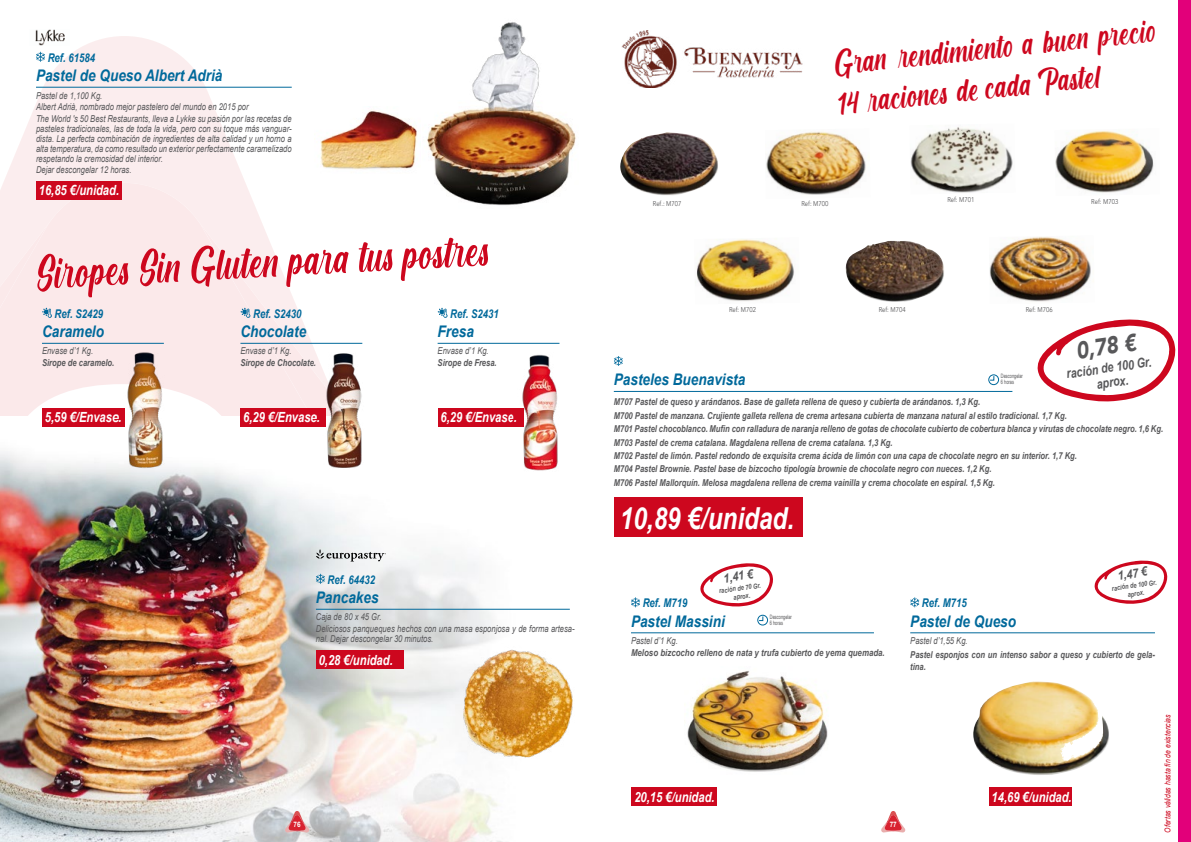
<style>
.page{position:relative;width:1191px;height:842px;background:#fff}
.page>*{position:absolute;margin:0;border:0;box-sizing:border-box;transform-origin:0 0}
.t1{font:60px "Cream Cake";color:#cd071e;scale:.8 1}
.t2{font:44.5px/40px "Cream Cake";color:#cd071e;scale:.8 1}
.t3{font:italic 700 30.4px "Arial";color:#fff;scale:.8 1}
.t4{font:italic 900 23.9px "Avenir";color:#58585a;scale:.85 1}
.t5{font:italic 700 16px "Arial";color:#00699b;scale:.85 1}
.t6{font:italic 700 14px "Arial";color:#fff;scale:.8 1}
.t7{font:italic 700 13.3px/14.7px "Arial";color:#58585a;text-align:center;scale:.8 1}
.t8{font:italic 700 12.6px "Arial";color:#58585a;scale:.85 1}
.t9{font:italic 700 12px "Arial";color:#00699b;scale:.8 1}
.t10{font:italic 700 9.5px/13.4px "Arial";color:#58585a;scale:.8 1}
.t11{font:italic 9.5px/11.4px "Arial";color:#58585a;scale:.8 1}
.t12{font:italic 700 9.5px "Arial";color:#58585a;scale:.83 1}
.t13{font:italic 8px "Arial";color:#cd071e;scale:.85 1}
.t14{font:700 7.5px "Arial";color:#fff;scale:.85 1}
.t15{font:7px "Avenir";color:#58585a;scale:.85 1}
.t16{font:italic 700 7px/8.4px "Arial";color:#58585a;text-align:center;scale:.8 1}
.t17{font:6px/6px "Arial Narrow";color:#58585a;scale:.8 1}
</style>
<div class="page">
<svg style="left:3px;top:36px;width:289px;height:147px;fill:#fbedee"></svg>
<svg style="left:0;top:183px;width:363px;height:225px;fill:#fbe9ea"></svg>
<svg style="left:0;top:384px;width:254px;height:32px;fill:#fbe9ea"></svg>
<div style="left:1177px;top:0;width:14px;height:842px;background:#e2007a"></div>
<svg style="left:881px;top:811px;width:24px;height:21px"></svg>
<img style="left:0;top:426px;width:561px;height:416px">
<img style="left:472px;top:22px;width:68px;height:78px">
<div style="left:36px;top:181px;width:86px;height:18px;background:#cd071e"></div>
<hr style="left:36px;top:87px;width:256px;height:1px;background:#00699b">
<svg style="left:36px;top:52px;width:9px;height:10px"></svg>
<img style="left:30px;top:30px;width:40px;height:15px">
<img style="left:427px;top:100px;width:149px;height:106px">
<img style="left:320px;top:110px;width:97px;height:60px">
<img style="left:620px;top:132px;width:98px;height:64px">
<img style="left:766px;top:131px;width:103px;height:64px">
<img style="left:910px;top:127px;width:103px;height:66px">
<img style="left:696px;top:239px;width:99px;height:62px">
<img style="left:845px;top:241px;width:99px;height:61px">
<img style="left:989px;top:236px;width:102px;height:66px">
<img style="left:1055px;top:131px;width:99px;height:62px">
<img style="left:973px;top:687px;width:136px;height:88px">
<img style="left:622px;top:30px;width:181px;height:57px">
<hr style="left:614px;top:391px;width:398px;height:1px;background:#00699b">
<svg style="left:614px;top:356px;width:9px;height:10px"></svg>
<div style="left:988px;top:374px;width:11px;height:11px;border:1px solid #00699b;border-radius:50%"></div>
<svg style="left:989px;top:376px;width:5px;height:5px"></svg>
<div style="left:614px;top:498px;width:188px;height:39px;background:#cd071e"></div>
<div style="left:631px;top:788px;width:86px;height:18px;background:#cd071e"></div>
<hr style="left:910px;top:632px;width:245px;height:1px;background:#00699b">
<svg style="left:910px;top:597px;width:9px;height:10px"></svg>
<div style="left:988px;top:788px;width:83px;height:18px;background:#cd071e"></div>
<hr style="left:631px;top:632px;width:243px;height:1px;background:#00699b">
<svg style="left:631px;top:597px;width:9px;height:10px"></svg>
<img style="left:687px;top:671px;width:141px;height:101px">
<div style="left:757px;top:615px;width:11px;height:10px;border:1px solid #00699b;border-radius:50%"></div>
<svg style="left:758px;top:616px;width:5px;height:5px"></svg>
<svg style="left:1037px;top:319px;width:139px;height:83px"></svg>
<svg style="left:1094px;top:560px;width:73px;height:44px"></svg>
<svg style="left:700px;top:563px;width:73px;height:44px"></svg>
<hr style="left:316px;top:609px;width:254px;height:1px;background:#00699b">
<svg style="left:316px;top:574px;width:9px;height:10px"></svg>
<div style="left:316px;top:651px;width:88px;height:18px;background:#cd071e"></div>
<img style="left:463px;top:645px;width:110px;height:118px">
<svg style="left:316px;top:549px;width:70px;height:12px"></svg>
<hr style="left:42px;top:343px;width:122px;height:1px;background:#00699b">
<svg style="left:42px;top:308px;width:10px;height:10px"></svg>
<div style="left:42px;top:408px;width:83px;height:18px;background:#cd071e"></div>
<hr style="left:240px;top:343px;width:122px;height:1px;background:#00699b">
<svg style="left:240px;top:308px;width:10px;height:10px"></svg>
<div style="left:240px;top:408px;width:86px;height:18px;background:#cd071e"></div>
<hr style="left:437px;top:343px;width:122px;height:1px;background:#00699b">
<svg style="left:437px;top:308px;width:10px;height:10px"></svg>
<div style="left:437px;top:408px;width:86px;height:18px;background:#cd071e"></div>
<img style="left:118px;top:353px;width:52px;height:115px">
<img style="left:317px;top:353px;width:50px;height:117px">
<img style="left:513px;top:354px;width:48px;height:120px">
<svg style="left:281px;top:811px;width:28px;height:21px"></svg>
<p class="t9" style="left:48px;top:50px;width:61px">Ref. 61584</p>
<h3 class="t5" style="left:36px;top:65px;width:221px">Pastel de Queso Albert Adrià</h3>
<p class="t11" style="left:36px;top:90px;width:321px">Pastel de 1,100 Kg.<br>Albert Adrià, nombrado mejor pastelero del mundo en 2015 por<br>The World 's 50 Best Restaurants, lleva a Lykke su pasión por las recetas de</p>
<p class="t11" style="left:36px;top:123px;width:321px;line-height:10px;text-align:justify">pasteles tradicionales, las de toda la vida, pero con su toque más vanguar&shy;dista. La perfecta combinación de ingredientes de alta calidad y un horno a alta temperatura, da como resultado un exterior perfectamente caramelizado respetando la cremosidad del interior.</p>
<p class="t11" style="left:36px;top:164px;width:121px">Dejar descongelar 12 horas.</p>
<h3 class="t6" style="left:39px;top:181px;width:102px">16,85 €/unidad.</h3>
<h1 class="t1" style="left:35px;top:245px;width:573px;rotate:-3deg">Siropes Sin Gluten para tus pos tres</h1>
<p class="t9" style="left:55px;top:306px;width:62px">Ref. S2429</p>
<h3 class="t5" style="left:42px;top:321px;width:74px">Caramelo</h3>
<p class="t11" style="left:42px;top:345px;width:65px">Envase d’1 Kg.</p>
<p class="t10" style="left:42px;top:356px;width:92px">Sirope de caramelo.</p>
<h3 class="t6" style="left:45px;top:408px;width:97px">5,59 €/Envase.</h3>
<p class="t9" style="left:253px;top:306px;width:62px">Ref. S2430</p>
<h3 class="t5" style="left:240px;top:321px;width:79px">Chocolate</h3>
<p class="t11" style="left:240px;top:345px;width:65px">Envase d’1 Kg.</p>
<p class="t10" style="left:240px;top:356px;width:96px">Sirope de Chocolate.</p>
<h3 class="t6" style="left:243px;top:408px;width:97px">6,29 €/Envase.</h3>
<p class="t9" style="left:450px;top:306px;width:62px">Ref. S2431</p>
<h3 class="t5" style="left:437px;top:321px;width:44px">Fresa</h3>
<p class="t11" style="left:437px;top:345px;width:65px">Envase d’1 Kg.</p>
<p class="t10" style="left:437px;top:356px;width:75px">Sirope de Fresa.</p>
<h3 class="t6" style="left:440px;top:408px;width:97px">6,29 €/Envase.</h3>
<p class="t9" style="left:327px;top:571px;width:61px">Ref. 64432</p>
<h3 class="t5" style="left:316px;top:587px;width:75px">Pancakes</h3>
<p class="t11" style="left:316px;top:611px;width:325px">Caja de 80 x 45 Gr.<br>Deliciosos panqueques hechos con una masa esponjosa y de forma artesa-</p>
<p class="t11" style="left:316px;top:633px;width:148px">nal. Dejar descongelar 30 minutos.</p>
<h3 class="t6" style="left:319px;top:650px;width:94px">0,28 €/unidad.</h3>
<h2 class="t2" style="left:832px;top:43px;width:403px;rotate:-6deg">Gran rendimiento a buen precio<br>14 raciones/de cada Pastel</h2>
<p class="t15" style="left:653px;top:199px;width:35px">Ref.: M707</p>
<p class="t15" style="left:801px;top:199px;width:33px">Ref: M700</p>
<p class="t15" style="left:947px;top:195px;width:33px">Ref: M701</p>
<p class="t15" style="left:1091px;top:197px;width:33px">Ref: M703</p>
<p class="t15" style="left:729px;top:306px;width:33px">Ref: M702</p>
<p class="t15" style="left:878px;top:305px;width:33px">Ref: M704</p>
<p class="t15" style="left:1025px;top:305px;width:33px">Ref: M706</p>
<h3 class="t5" style="left:614px;top:369px;width:156px">Pasteles Buenavista</h3>
<p class="t17" style="left:1000px;top:373px;width:29px">Descongelar<br>6 horas</p>
<h3 class="t4" style="left:1073px;top:331px;width:72px;rotate:-8deg">0,78 €</h3>
<h3 class="t7" style="left:1065px;top:367px;width:108px;rotate:-8deg">ración de 100 Gr. aprox.</h3>
<p class="t10" style="left:614px;top:396px;width:688px">M707 Pastel de queso y arándanos. Base de galleta rellena de queso y cubierta de arándanos. 1,3 Kg.<br>M700 Pastel de manzana. Crujiente galleta rellena de crema artesana cubierta de manzana natural al estilo tradicional. 1,7 Kg.<br>M701 Pastel chocoblanco. Mufin con ralladura de naranja relleno de gotas de chocolate cubierto de cobertura blanca y virutas de chocolate negro. 1,6 Kg.<br>M703 Pastel de crema catalana. Magdalena rellena de crema catalana. 1,3 Kg.<br>M702 Pastel de limón. Pastel redondo de exquisita crema ácida de limón con una capa de chocolate negro en su interior. 1,7 Kg.<br>M704 Pastel Brownie. Pastel base de bizcocho tipología brownie de chocolate negro con nueces. 1,2 Kg.<br>M706 Pastel Mallorquín. Melosa magdalena rellena de crema vainilla y crema chocolate en espiral. 1,5 Kg.</p>
<h3 class="t3" style="left:620px;top:498px;width:219px">10,89 €/unidad.</h3>
<h3 class="t8" style="left:722px;top:570px;width:37px;rotate:-8deg">1,41 €</h3>
<p class="t16" style="left:718px;top:587px;width:54px;rotate:-8deg">ración de 70 Gr. aprox.</p>
<p class="t9" style="left:642px;top:595px;width:58px">Ref. M719</p>
<h3 class="t5" style="left:631px;top:610px;width:112px">Pastel Massini</h3>
<p class="t11" style="left:631px;top:635px;width:60px">Pastel d’1 Kg.</p>
<p class="t12" style="left:631px;top:646px;width:307px">Meloso bizcocho relleno de nata y trufa cubierto de yema quemada.</p>
<p class="t17" style="left:770px;top:613px;width:29px">Descongelar<br>6 horas</p>
<h3 class="t8" style="left:1116px;top:567px;width:37px;rotate:-8deg">1,47 €</h3>
<p class="t16" style="left:1111px;top:584px;width:58px;rotate:-8deg">ración de 100 Gr. aprox.</p>
<p class="t9" style="left:922px;top:595px;width:58px">Ref. M715</p>
<h3 class="t5" style="left:910px;top:610px;width:126px">Pastel de Queso</h3>
<p class="t11" style="left:910px;top:635px;width:73px">Pastel d’1,55 Kg.</p>
<p class="t10" style="left:910px;top:649px;width:307px;line-height:12px">Pastel esponjos con un intenso sabor a queso y cubierto de gela&shy;tina.</p>
<h3 class="t6" style="left:634px;top:788px;width:102px">20,15 €/unidad.</h3>
<p class="t14" style="left:290px;top:819px;width:10px">76</p>
<p class="t14" style="left:889px;top:819px;width:10px">77</p>
<p class="t14" style="left:293px;top:819px;width:10px">76</p>
<h3 class="t6" style="left:991px;top:788px;width:102px">14,69 €/unidad.</h3>
<p class="t13" style="left:1162px;top:832px;width:140px;rotate:-90deg">Ofertas válidas hasta fin de existencias</p>
</div>
